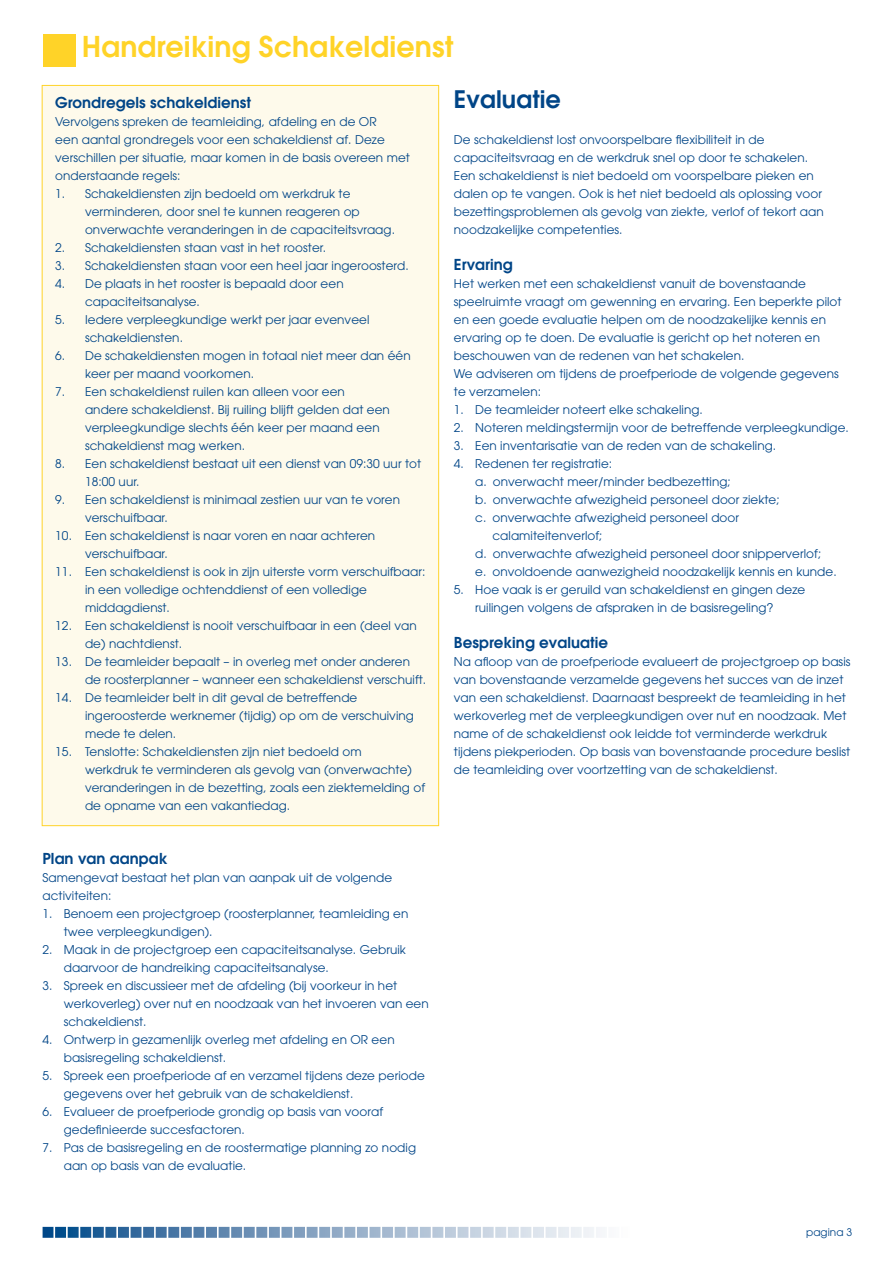
<style>
.page{position:relative;width:893px;height:1263px;background:#fff}
.page>*{position:absolute;margin:0;border:0;box-sizing:border-box;transform-origin:0 0}
._00_Titel_2_kolommen{font:600 28.5px "Avant Garde";letter-spacing:.005em;color:#ffd328}
.Alineakop{font:600 24px "Avant Garde";letter-spacing:.005em;color:#004587}
.Alinea_subkop{font:600 15px "Avant Garde";letter-spacing:.005em;color:#004587}
._00_Platte_tekst{font:12px/18px "Avant Garde";letter-spacing:.005em;color:#004587}
.t1{font:10.5px "Avant Garde";letter-spacing:.005em;color:#004587}
</style>
<div class="page">
<svg style="left:43px;top:1227px;width:557px;height:11px;background:#95b0ca"></svg>
<div style="left:42px;top:85px;width:397px;height:741px;background:#fefaeb;border:1px solid #ffd328"></div>
<div style="left:43px;top:34px;width:32px;height:33px;background:#ffd328"></div>
<p class="_00_Titel_2_kolommen" style="left:82px;top:28px;width:373px">Handreiking Schakeldienst</p>
<p class="Alinea_subkop" style="left:55px;top:93px;width:197px">Grondregels schakeldienst</p>
<p class="_00_Platte_tekst" style="left:55px;top:113px;width:356px">Vervolgens spreken de teamleiding, afdeling en de OR<br>een aantal grondregels voor een schakeldienst af. Deze verschillen per situatie, maar komen in de basis overeen met onderstaande regels:</p>
<p class="_00_Platte_tekst" style="left:85px;top:185px;width:311px;text-indent:-30px">1. Schakeldiensten zijn bedoeld om werkdruk te verminderen, door snel te kunnen reageren op onverwachte veranderingen in de capaciteitsvraag.</p>
<p class="_00_Platte_tekst" style="left:55px;top:239px;width:272px">2. Schakeldiensten staan vast in het rooster.</p>
<p class="_00_Platte_tekst" style="left:55px;top:257px;width:355px">3. Schakeldiensten staan voor een heel jaar ingeroosterd.</p>
<p class="_00_Platte_tekst" style="left:85px;top:275px;width:260px;text-indent:-30px">4. De plaats in het rooster is bepaald door een capaciteitsanalyse.</p>
<p class="_00_Platte_tekst" style="left:85px;top:311px;width:286px;text-indent:-30px">5. Iedere verpleegkundige werkt per jaar evenveel schakeldiensten.</p>
<p class="_00_Platte_tekst" style="left:85px;top:347px;width:327px;text-indent:-30px">6. De schakeldiensten mogen in totaal niet meer dan één keer per maand voorkomen.</p>
<p class="_00_Platte_tekst" style="left:85px;top:383px;width:306px;text-indent:-30px">7. Een schakeldienst ruilen kan alleen voor een andere schakeldienst. Bij ruiling blijft gelden dat een verpleegkundige slechts één keer per maand een schakeldienst mag werken.</p>
<p class="_00_Platte_tekst" style="left:85px;top:455px;width:338px;text-indent:-30px">8. Een schakeldienst bestaat uit een dienst van 09:30 uur tot<br>18:00 uur.</p>
<p class="_00_Platte_tekst" style="left:85px;top:491px;width:316px;text-indent:-30px">9. Een schakeldienst is minimaal zestien uur van te voren verschuifbaar.</p>
<p class="_00_Platte_tekst" style="left:85px;top:527px;width:292px;text-indent:-30px">10. Een schakeldienst is naar voren en naar achteren verschuifbaar.</p>
<p class="_00_Platte_tekst" style="left:85px;top:563px;width:342px;text-indent:-30px">11. Een schakeldienst is ook in zijn uiterste vorm verschuifbaar: in een volledige ochtenddienst of een volledige middagdienst.</p>
<p class="_00_Platte_tekst" style="left:85px;top:617px;width:333px;text-indent:-30px">12. Een schakeldienst is nooit verschuifbaar in een (deel van de) nachtdienst.</p>
<p class="_00_Platte_tekst" style="left:85px;top:653px;width:343px;text-indent:-30px">13. De teamleider bepaalt – in overleg met onder anderen de roosterplanner – wanneer een schakeldienst verschuift.</p>
<p class="_00_Platte_tekst" style="left:85px;top:689px;width:330px;text-indent:-30px">14. De teamleider belt in dit geval de betreffende ingeroosterde werknemer (tijdig) op om de verschuiving mede te delen.</p>
<p class="_00_Platte_tekst" style="left:85px;top:743px;width:342px;text-indent:-30px">15. Tenslotte: Schakeldiensten zijn niet bedoeld om<br>werkdruk te verminderen als gevolg van (onverwachte) veranderingen in de bezetting, zoals een ziektemelding of de opname van een vakantiedag.</p>
<p class="Alinea_subkop" style="left:43px;top:849px;width:126px">Plan van aanpak</p>
<p class="_00_Platte_tekst" style="left:43px;top:869px;width:351px">Samengevat bestaat het plan van aanpak uit de volgende activiteiten:</p>
<p class="_00_Platte_tekst" style="left:64px;top:905px;width:346px;text-indent:-21px">1. Benoem een projectgroep (roosterplanner, teamleiding en twee verpleegkundigen).</p>
<p class="_00_Platte_tekst" style="left:64px;top:941px;width:344px;text-indent:-21px">2. Maak in de projectgroep een capaciteitsanalyse. Gebruik daarvoor de handreiking capaciteitsanalyse.</p>
<p class="_00_Platte_tekst" style="left:64px;top:977px;width:367px;text-indent:-21px">3. Spreek en discussieer met de afdeling (bij voorkeur in het werkoverleg) over nut en noodzaak van het invoeren van een schakeldienst.</p>
<p class="_00_Platte_tekst" style="left:64px;top:1031px;width:332px;text-indent:-21px">4. Ontwerp in gezamenlijk overleg met afdeling en OR een basisregeling schakeldienst.</p>
<p class="_00_Platte_tekst" style="left:64px;top:1067px;width:362px;text-indent:-21px">5. Spreek een proefperiode af en verzamel tijdens deze periode gegevens over het gebruik van de schakeldienst.</p>
<p class="_00_Platte_tekst" style="left:64px;top:1103px;width:321px;text-indent:-21px">6. Evalueer de proefperiode grondig op basis van vooraf gedefinieerde succesfactoren.</p>
<p class="_00_Platte_tekst" style="left:64px;top:1139px;width:354px;text-indent:-21px">7. Pas de basisregeling en de roostermatige planning zo nodig aan op basis van de evaluatie.</p>
<p class="Alineakop" style="left:454px;top:83px;width:109px">Evaluatie</p>
<p class="_00_Platte_tekst" style="left:454px;top:131px;width:371px">De schakeldienst lost onvoorspelbare flexibiliteit in de capaciteitsvraag en de werkdruk snel op door te schakelen.<br>Een schakeldienst is niet bedoeld om voorspelbare pieken en dalen op te vangen. Ook is het niet bedoeld als oplossing voor bezettingsproblemen als gevolg van ziekte, verlof of tekort aan noodzakelijke competenties.</p>
<p class="Alinea_subkop" style="left:454px;top:255px;width:60px">Ervaring</p>
<p class="_00_Platte_tekst" style="left:454px;top:275px;width:389px">Het werken met een schakeldienst vanuit de bovenstaande speelruimte vraagt om gewenning en ervaring. Een beperkte pilot en een goede evaluatie helpen om de noodzakelijke kennis en ervaring op te doen. De evaluatie is gericht op het noteren en beschouwen van de redenen van het schakelen.</p>
<p class="_00_Platte_tekst" style="left:454px;top:365px;width:386px">We adviseren om tijdens de proefperiode de volgende gegevens te verzamelen:</p>
<p class="_00_Platte_tekst" style="left:454px;top:401px;width:250px">1. De teamleider noteert elke schakeling.</p>
<p class="_00_Platte_tekst" style="left:454px;top:419px;width:396px">2. Noteren meldingstermijn voor de betreffende verpleegkundige.</p>
<p class="_00_Platte_tekst" style="left:454px;top:437px;width:324px">3. Een inventarisatie van de reden van de schakeling.</p>
<p class="_00_Platte_tekst" style="left:454px;top:455px;width:160px">4. Redenen ter registratie:</p>
<p class="_00_Platte_tekst" style="left:475px;top:473px;width:257px">a. onverwacht meer/minder bedbezetting;</p>
<p class="_00_Platte_tekst" style="left:475px;top:491px;width:306px">b. onverwachte afwezigheid personeel door ziekte;</p>
<p class="_00_Platte_tekst" style="left:492px;top:509px;width:248px;text-indent:-17px">c. onverwachte afwezigheid personeel door calamiteitenverlof;</p>
<p class="_00_Platte_tekst" style="left:475px;top:545px;width:348px">d. onverwachte afwezigheid personeel door snipperverlof;</p>
<p class="_00_Platte_tekst" style="left:475px;top:563px;width:363px">e. onvoldoende aanwezigheid noodzakelijk kennis en kunde.</p>
<p class="_00_Platte_tekst" style="left:475px;top:581px;width:332px;text-indent:-21px">5. Hoe vaak is er geruild van schakeldienst en gingen deze ruilingen volgens de afspraken in de basisregeling?</p>
<p class="Alinea_subkop" style="left:454px;top:633px;width:156px">Bespreking evaluatie</p>
<p class="_00_Platte_tekst" style="left:454px;top:653px;width:398px">Na afloop van de proefperiode evalueert de projectgroep op basis van bovenstaande verzamelde gegevens het succes van de inzet van een schakeldienst. Daarnaast bespreekt de teamleiding in het werkoverleg met de verpleegkundigen over nut en noodzaak. Met name of de schakeldienst ook leidde tot verminderde werkdruk tijdens piekperioden. Op basis van bovenstaande procedure beslist de teamleiding over voortzetting van de schakeldienst.</p>
<p class="t1" style="left:806px;top:1226px;width:48px">pagina 3</p>
</div>
